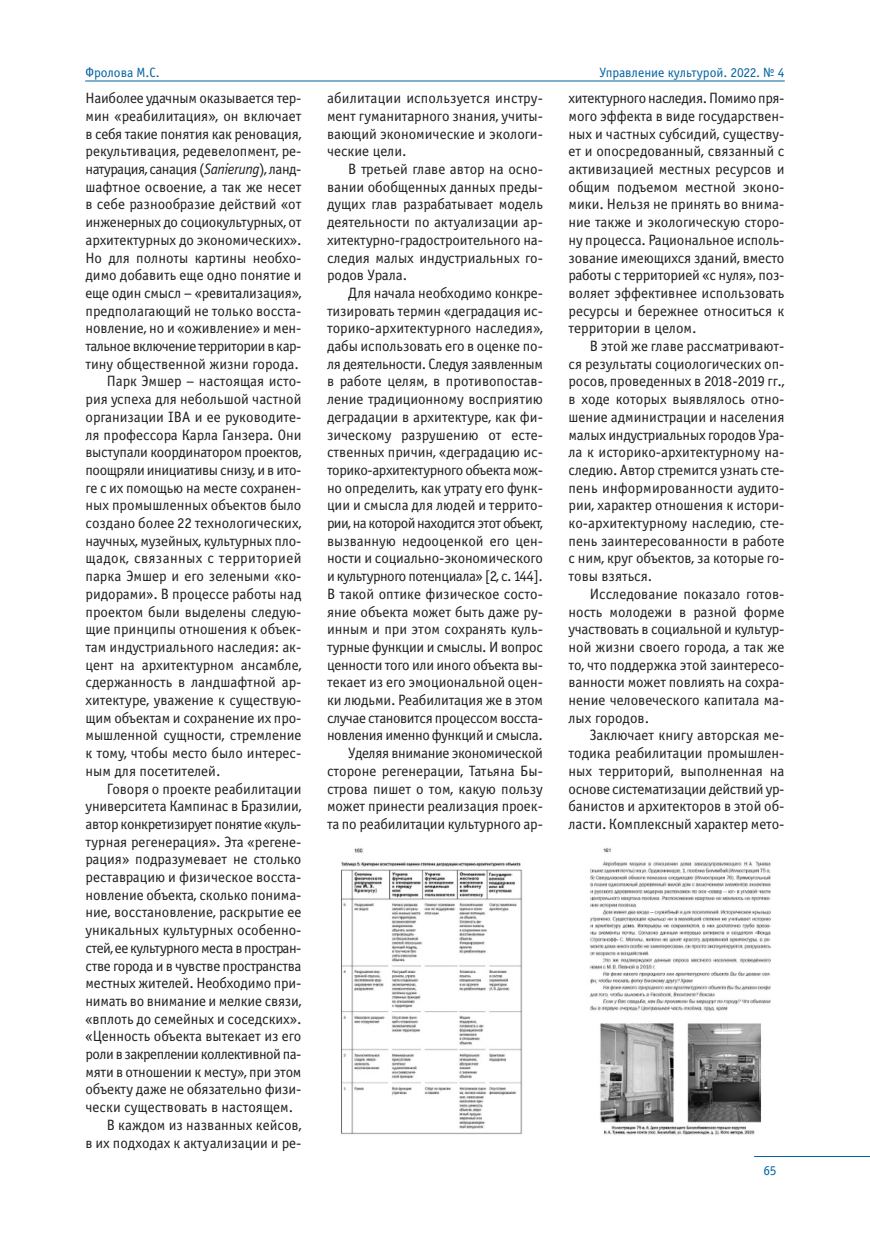
<style>
.page{position:relative;width:870px;height:1233px;background:#fff}
.page>*{position:absolute;margin:0;border:0;box-sizing:border-box;transform-origin:0 0}
.t1{font:15px/17.7px "Officina Sans Book ITC";color:#231f20;text-align:justify}
.t2{font:15px "Officina Sans Book ITC";letter-spacing:-.02em;color:#231f20}
.t3{font:15px "Officina Sans Book ITC";letter-spacing:-.035em;color:#231f20}
.t4{font:15px "Officina Sans Book ITC";letter-spacing:-.03em;color:#231f20}
.t5{font:15px "Officina Sans Book ITC";letter-spacing:-.025em;color:#231f20}
.t6{font:15px "Officina Sans Book ITC";letter-spacing:.025em;color:#231f20}
.t7{font:13.5px "Officina Sans Book ITC";color:#0062a3}
.s1{font-style:italic}
</style>
<div class="page">
<hr style="left:86px;top:81px;width:698px;height:1px;background:#0062a3">
<hr style="left:754px;top:1156px;width:116px;height:1px;background:#0062a3">
<img style="left:341px;top:848px;width:430px;height:287px">
<p class="t7" style="left:86px;top:67px;width:76px">Фролова М.С.</p>
<p class="t7" style="left:599px;top:67px;width:187px">Управление культурой. 2022. № 4</p>
<p class="t1" style="left:86px;top:91px;width:217px">Наиболее удачным оказывается тер-</p>
<p class="t1" style="left:86px;top:108px;width:217px">мин «реабилитация», он включает</p>
<p class="t1" style="left:86px;top:126px;width:217px">в себя такие понятия как реновация,</p>
<p class="t1" style="left:86px;top:144px;width:217px">рекультивация, редевелопмент, ре-</p>
<p class="t4" style="left:86px;top:163px;width:217px">натурация, санация (<span class="s1">Sanierung</span>), ланд-</p>
<p class="t1" style="left:86px;top:179px;width:217px">шафтное освоение, а так же несет</p>
<p class="t1" style="left:86px;top:197px;width:217px">в себе разнообразие действий «от</p>
<p class="t2" style="left:86px;top:216px;width:217px">инженерных до социокультурных, от</p>
<p class="t1" style="left:86px;top:232px;width:217px">архитектурных до экономических».</p>
<p class="t1" style="left:86px;top:250px;width:217px">Но для полноты картины необхо-</p>
<p class="t1" style="left:86px;top:268px;width:217px">димо добавить еще одно понятие и</p>
<p class="t1" style="left:86px;top:285px;width:217px">еще один смысл – «ревитализация»,</p>
<p class="t1" style="left:86px;top:303px;width:217px">предполагающий не только восста-</p>
<p class="t1" style="left:86px;top:321px;width:217px">новление, но и «оживление» и мен-</p>
<p class="t3" style="left:86px;top:340px;width:217px">тальное включение территории в кар-</p>
<p class="t1" style="left:86px;top:356px;width:215px">тину общественной жизни города.</p>
<p class="t1" style="left:107px;top:374px;width:196px">Парк Эмшер – настоящая исто-</p>
<p class="t1" style="left:86px;top:391px;width:217px">рия успеха для небольшой частной</p>
<p class="t1" style="left:86px;top:409px;width:217px">организации IBA и ее руководите-</p>
<p class="t1" style="left:86px;top:427px;width:217px">ля профессора Карла Ганзера. Они</p>
<p class="t2" style="left:86px;top:446px;width:217px">выступали координатором проектов,</p>
<p class="t5" style="left:86px;top:464px;width:217px">поощряли инициативы снизу, и в ито-</p>
<p class="t1" style="left:86px;top:480px;width:217px">ге с их помощью на месте сохранен-</p>
<p class="t1" style="left:86px;top:498px;width:217px">ных промышленных объектов было</p>
<p class="t1" style="left:86px;top:515px;width:217px">создано более 22 технологических,</p>
<p class="t1" style="left:86px;top:533px;width:217px">научных, музейных, культурных пло-</p>
<p class="t6" style="left:86px;top:553px;width:217px">щадок, связанных с территорией</p>
<p class="t1" style="left:86px;top:568px;width:217px">парка Эмшер и его зелеными «ко-</p>
<p class="t1" style="left:86px;top:586px;width:217px">ридорами». В процессе работы над</p>
<p class="t1" style="left:86px;top:604px;width:217px">проектом были выделены следую-</p>
<p class="t1" style="left:86px;top:622px;width:217px">щие принципы отношения к объек-</p>
<p class="t1" style="left:86px;top:639px;width:217px">там индустриального наследия: ак-</p>
<p class="t1" style="left:86px;top:657px;width:217px">цент на архитектурном ансамбле,</p>
<p class="t1" style="left:86px;top:675px;width:217px">сдержанность в ландшафтной ар-</p>
<p class="t1" style="left:86px;top:692px;width:217px">хитектуре, уважение к существую-</p>
<p class="t1" style="left:86px;top:710px;width:217px">щим объектам и сохранение их про-</p>
<p class="t1" style="left:86px;top:728px;width:217px">мышленной сущности, стремление</p>
<p class="t1" style="left:86px;top:745px;width:217px">к тому, чтобы место было интерес-</p>
<p class="t1" style="left:86px;top:763px;width:137px">ным для посетителей.</p>
<p class="t1" style="left:107px;top:781px;width:196px">Говоря о проекте реабилитации</p>
<p class="t1" style="left:86px;top:799px;width:217px">университета Кампинас в Бразилии,</p>
<p class="t4" style="left:86px;top:818px;width:217px">автор конкретизирует понятие «куль-</p>
<p class="t1" style="left:86px;top:834px;width:217px">турная регенерация». Эта «регене-</p>
<p class="t1" style="left:86px;top:852px;width:217px">рация» подразумевает не столько</p>
<p class="t1" style="left:86px;top:869px;width:217px">реставрацию и физическое восста-</p>
<p class="t1" style="left:86px;top:887px;width:217px">новление объекта, сколько понима-</p>
<p class="t1" style="left:86px;top:905px;width:217px">ние, восстановление, раскрытие ее</p>
<p class="t1" style="left:86px;top:922px;width:217px">уникальных культурных особенно-</p>
<p class="t3" style="left:86px;top:942px;width:217px">стей, ее культурного места в простран-</p>
<p class="t2" style="left:86px;top:960px;width:217px">стве города и в чувстве пространства</p>
<p class="t1" style="left:86px;top:976px;width:217px">местных жителей. Необходимо при-</p>
<p class="t1" style="left:86px;top:993px;width:217px">нимать во внимание и мелкие связи,</p>
<p class="t1" style="left:86px;top:1011px;width:217px">«вплоть до семейных и соседских».</p>
<p class="t1" style="left:86px;top:1029px;width:217px">«Ценность объекта вытекает из его</p>
<p class="t3" style="left:86px;top:1048px;width:217px">роли в закреплении коллективной па-</p>
<p class="t2" style="left:86px;top:1066px;width:217px">мяти в отношении к месту», при этом</p>
<p class="t1" style="left:86px;top:1082px;width:217px">объекту даже не обязательно физи-</p>
<p class="t1" style="left:86px;top:1099px;width:209px">чески существовать в настоящем.</p>
<p class="t1" style="left:107px;top:1117px;width:196px">В каждом из названных кейсов,</p>
<p class="t1" style="left:86px;top:1135px;width:217px">в их подходах к актуализации и ре-</p>
<p class="t1" style="left:327px;top:91px;width:217px">абилитации используется инстру&shy;мент гуманитарного знания, учиты&shy;вающий экономические и экологи&shy;ческие цели.</p>
<p class="t1" style="left:327px;top:161px;width:217px;text-indent:21px">В третьей главе автор на осно&shy;вании обобщенных данных преды&shy;дущих глав разрабатывает модель деятельности по актуализации ар&shy;хитектурно-градостроительного на&shy;следия малых индустриальных го&shy;родов Урала.</p>
<p class="t1" style="left:327px;top:285px;width:217px;text-align:right">Для начала необходимо конкре&shy;тизировать термин «деградация ис&shy;торико-архитектурного наследия», дабы использовать его в оценке по&shy;ля деятельности. Следуя заявленным в работе целям, в противопостав&shy;ление традиционному восприятию деградации в архитектуре, как фи&shy;зическому разрушению от есте&shy;ственных причин, «деградацию ис&shy;торико-архитектурного объекта мож&shy;но определить, как утрату его функ&shy;ции и смысла для людей и террито&shy;рии, на которой находится этот объект, вызванную недооценкой его цен&shy;ности и социально-экономического и культурного потенциала» [2, с. 144].<br>В такой оптике физическое состо&shy;яние объекта может быть даже ру&shy;инным и при этом сохранять куль&shy;турные функции и смыслы. И вопрос ценности того или иного объекта вы&shy;текает из его эмоциональной оцен&shy;ки людьми. Реабилитация же в этом случае становится процессом восста&shy;новления именно функций и смысла.<br>Уделяя внимание экономической стороне регенерации, Татьяна Бы&shy;строва пишет о том, какую пользу может принести реализация проек&shy;та по реабилитации культурного ар-</p>
<p class="t1" style="left:569px;top:91px;width:217px">хитектурного наследия. Помимо пря&shy;мого эффекта в виде государствен&shy;ных и частных субсидий, существу&shy;ет и опосредованный, связанный с активизацией местных ресурсов и общим подъемом местной эконо&shy;мики. Нельзя не принять во внима&shy;ние также и экологическую сторо&shy;ну процесса. Рациональное исполь&shy;зование имеющихся зданий, вместо работы с территорией «с нуля», поз&shy;воляет эффективнее использовать ресурсы и бережнее относиться к территории в целом.</p>
<p class="t1" style="left:569px;top:338px;width:217px;text-indent:21px">В этой же главе рассматривают&shy;ся результаты социологических оп&shy;росов, проведенных в 2018-2019 гг., в ходе которых выявлялось отно&shy;шение администрации и населения малых индустриальных городов Ура&shy;ла к историко-архитектурному на&shy;следию. Автор стремится узнать сте&shy;пень информированности аудито&shy;рии, характер отношения к истори&shy;ко-архитектурному наследию, сте&shy;пень заинтересованности в работе с ним, круг объектов, за которые го&shy;товы взяться.</p>
<p class="t1" style="left:569px;top:586px;width:217px;text-indent:21px">Исследование показало готов&shy;ность молодежи в разной форме участвовать в социальной и культур&shy;ной жизни своего города, а так же то, что поддержка этой заинтересо&shy;ванности может повлиять на сохра&shy;нение человеческого капитала ма&shy;лых городов.</p>
<p class="t1" style="left:569px;top:728px;width:217px;text-indent:21px">Заключает книгу авторская ме&shy;тодика реабилитации промышлен&shy;ных территорий, выполненная на основе систематизации действий ур&shy;банистов и архитекторов в этой об&shy;ласти. Комплексный характер мето-</p>
<p class="t7" style="left:764px;top:1165px;width:15px">65</p>
</div>
